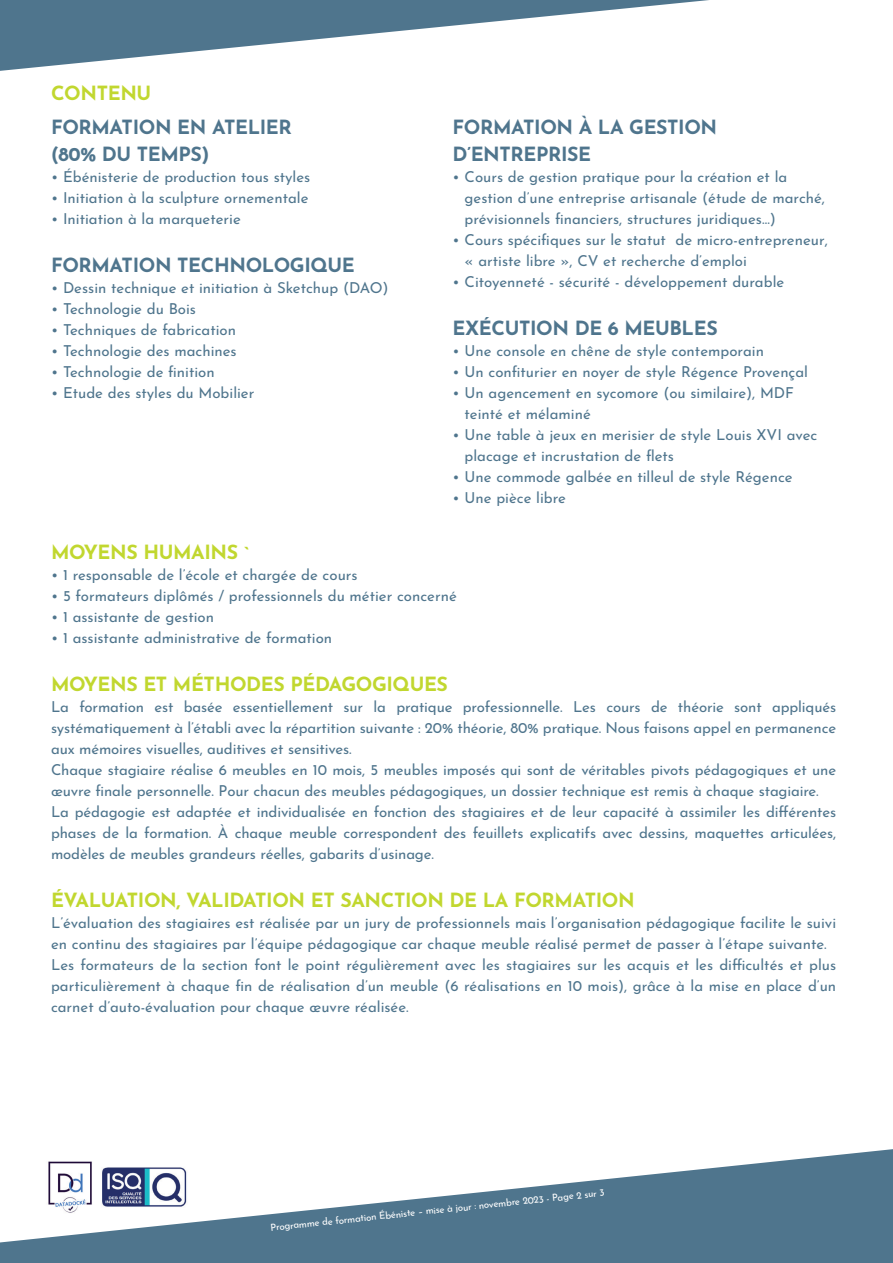
<style>
.page{position:relative;width:893px;height:1263px;background:#fff}
.page>*{position:absolute;margin:0;border:0;box-sizing:border-box;transform-origin:0 0}
.t1{font:700 19.5px/27px "Josefin Sans";letter-spacing:-.02em;color:#4f758d}
.t2{font:700 19.5px "Josefin Sans";letter-spacing:-.02em;color:#c1d72f}
.t3{font:15px/21px "Josefin Sans";color:#4f758d}
.t4{font:9.75px "Josefin Sans";color:#fff}
</style>
<div class="page">
<svg style="left:0;top:0;width:709px;height:71px"></svg>
<svg style="left:0;top:1149px;width:893px;height:114px;fill:#4f758d"></svg>
<h1 class="t2" style="left:51px;top:78px;width:102px">CONTENU</h1>
<h1 class="t1" style="left:51px;top:112px;width:242px">FORMATION EN ATELIER (80% DU TEMPS)</h1>
<p class="t3" style="left:51px;top:165px;width:261px">• Ébénisterie de production tous styles</p>
<p class="t3" style="left:51px;top:186px;width:259px">• Initiation à la sculpture ornementale</p>
<p class="t3" style="left:51px;top:207px;width:191px">• Initiation à la marqueterie</p>
<h1 class="t1" style="left:51px;top:250px;width:305px">FORMATION TECHNOLOGIQUE</h1>
<p class="t3" style="left:51px;top:276px;width:339px">• Dessin technique et initiation à Sketchup (DAO)</p>
<p class="t3" style="left:51px;top:297px;width:147px">• Technologie du Bois</p>
<p class="t3" style="left:51px;top:318px;width:187px">• Techniques de fabrication</p>
<p class="t3" style="left:51px;top:339px;width:187px">• Technologie des machines</p>
<p class="t3" style="left:51px;top:360px;width:165px">• Technologie de finition</p>
<p class="t3" style="left:51px;top:381px;width:205px">• Etude des styles du Mobilier</p>
<h1 class="t1" style="left:453px;top:112px;width:266px">FORMATION À LA GESTION<br>D’ENTREPRISE</h1>
<p class="t3" style="left:465px;top:165px;width:362px;text-indent:-12px">• Cours de gestion pratique pour la création et la gestion d’une entreprise artisanale (étude de marché, prévisionnels financiers, structures juridiques…)</p>
<p class="t3" style="left:465px;top:228px;width:365px;text-indent:-12px">• Cours spécifiques sur le statut de micro-entrepreneur, « artiste libre », CV et recherche d’emploi</p>
<p class="t3" style="left:453px;top:270px;width:333px">• Citoyenneté - sécurité - développement durable</p>
<h1 class="t1" style="left:453px;top:313px;width:267px">EXÉCUTION DE 6 MEUBLES</h1>
<p class="t3" style="left:453px;top:339px;width:313px">• Une console en chêne de style contemporain</p>
<p class="t3" style="left:453px;top:360px;width:357px">• Un confiturier en noyer de style Régence Provençal</p>
<p class="t3" style="left:465px;top:381px;width:331px;text-indent:-12px">• Un agencement en sycomore (ou similaire), MDF teinté et mélaminé</p>
<p class="t3" style="left:465px;top:423px;width:354px;text-indent:-12px">• Une table à jeux en merisier de style Louis XVI avec placage et incrustation de flets</p>
<p class="t3" style="left:453px;top:465px;width:342px">• Une commode galbée en tilleul de style Régence</p>
<p class="t3" style="left:453px;top:486px;width:115px">• Une pièce libre</p>
<h1 class="t2" style="left:51px;top:537px;width:200px">MOYENS HUMAINS `</h1>
<p class="t3" style="left:51px;top:563px;width:308px">• 1 responsable de l’école et chargée de cours</p>
<p class="t3" style="left:51px;top:584px;width:407px">• 5 formateurs diplômés / professionnels du métier concerné</p>
<p class="t3" style="left:51px;top:605px;width:164px">• 1 assistante de gestion</p>
<p class="t3" style="left:51px;top:626px;width:283px">• 1 assistante administrative de formation</p>
<h1 class="t2" style="left:51px;top:669px;width:398px">MOYENS ET MÉTHODES PÉDAGOGIQUES</h1>
<p class="t3" style="left:51px;top:695px;width:787px">La formation est basée essentiellement sur la pratique professionnelle. Les cours de théorie sont appliqués systématiquement à l’établi avec la répartition suivante : 20% théorie, 80% pratique. Nous faisons appel en permanence aux mémoires visuelles, auditives et sensitives.<br>Chaque stagiaire réalise 6 meubles en 10 mois, 5 meubles imposés qui sont de véritables pivots pédagogiques et une œuvre finale personnelle. Pour chacun des meubles pédagogiques, un dossier technique est remis à chaque stagiaire.<br>La pédagogie est adaptée et individualisée en fonction des stagiaires et de leur capacité à assimiler les différentes phases de la formation. À chaque meuble correspondent des feuillets explicatifs avec dessins, maquettes articulées, modèles de meubles grandeurs réelles, gabarits d’usinage.</p>
<h1 class="t2" style="left:51px;top:885px;width:585px">ÉVALUATION, VALIDATION ET SANCTION DE LA FORMATION</h1>
<p class="t3" style="left:51px;top:911px;width:787px">L’évaluation des stagiaires est réalisée par un jury de professionnels mais l’organisation pédagogique facilite le suivi en continu des stagiaires par l’équipe pédagogique car chaque meuble réalisé permet de passer à l’étape suivante.<br>Les formateurs de la section font le point régulièrement avec les stagiaires sur les acquis et les difficultés et plus particulièrement à chaque fin de réalisation d’un meuble (6 réalisations en 10 mois), grâce à la mise en place d’un carnet d’auto-évaluation pour chaque œuvre réalisée.</p>
<p class="t4" style="left:270px;top:1220px;width:337px;rotate:-6deg">Programme de formation Ébéniste – mise à jour : novembre 2023 - Page 2 sur 3</p>
</div>
